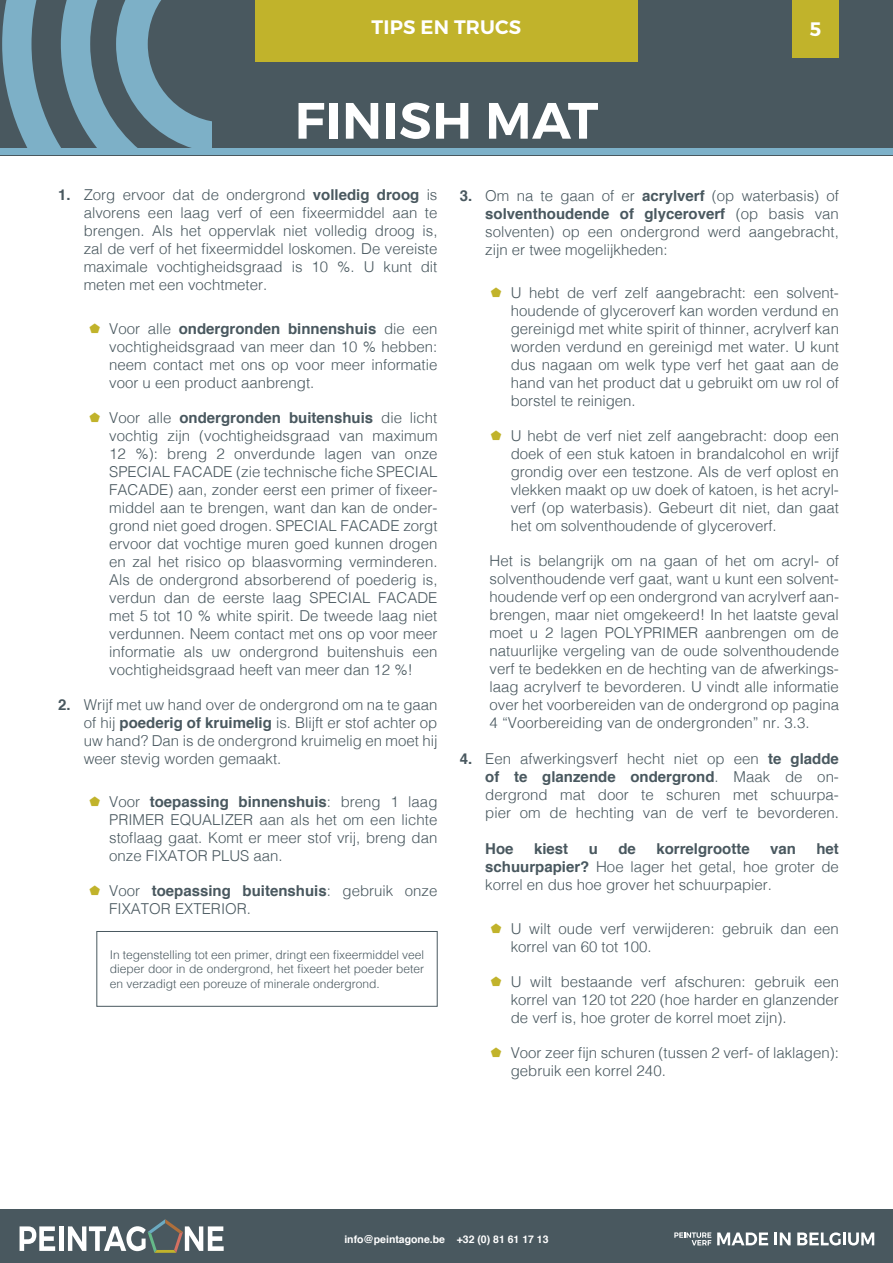
<style>
.page{position:relative;width:893px;height:1263px;background:#fff}
.page>*{position:absolute;margin:0;border:0;box-sizing:border-box;transform-origin:0 0}
.Titre_produit{font:600 51px "Montserrat";letter-spacing:.01em;color:#fff}
.Titre_Pages{font:600 19.5px "Montserrat";letter-spacing:.01em;color:#fff}
.Sous_titre-Jaune{font:600 19.5px "Montserrat";color:#fff}
.texte-reculé{font:300 15px/18px "Helvetica";color:#49585f;text-align:justify}
.t1{font:700 15px "Helvetica";color:#49585f}
.t2{font:300 12px/14.4px "Helvetica";color:#49585f;text-align:justify}
.t3{font:700 10.5px "Helvetica";color:#fff}
.s1{font-weight:700}
</style>
<div class="page">
<div style="left:0;top:1210px;width:893px;height:53px;background:#49585f"></div>
<svg style="left:20px;top:1226px;width:35px;height:25px"></svg>
<hr style="left:59px;top:1226px;width:4px;height:25px;background:#fff">
<svg style="left:68px;top:1219px;width:156px;height:34px"></svg>
<svg style="left:717px;top:1232px;width:51px;height:13px"></svg>
<svg style="left:774px;top:1232px;width:17px;height:13px"></svg>
<svg style="left:797px;top:1232px;width:77px;height:13px"></svg>
<svg style="left:674px;top:1232px;width:37px;height:13px"></svg>
<div style="left:0;top:0;width:893px;height:155px;background:#49585f"></div>
<div style="left:0;top:148px;width:893px;height:7px;background:#7db1c9"></div>
<svg style="left:2px;top:0;width:209px;height:148px"></svg>
<div style="left:255px;top:0;width:383px;height:62px;background:#c1b32b"></div>
<div style="left:792px;top:0;width:47px;height:57px;background:#c1b32b"></div>
<div style="left:97px;top:931px;width:340px;height:75px;border:1px solid #49585f"></div>
<p class="Titre_Pages" style="left:372px;top:15px;width:151px">TIPS EN TRUCS</p>
<p class="Sous_titre-Jaune" style="left:810px;top:17px;width:13px">5</p>
<p class="Titre_produit" style="left:295px;top:89px;width:305px">FINISH MAT</p>
<p class="texte-reculé" style="left:84px;top:185px;width:355px;text-indent:-26px"><span class="s1">1.</span> Zorg ervoor dat de ondergrond <span class="s1">volledig droog</span> is alvorens een laag verf of een fixeermiddel aan te brengen. Als het oppervlak niet volledig droog is, zal de verf of het fixeermiddel loskomen. De vereiste maximale vochtigheidsgraad is 10 %. U kunt dit meten met een vochtmeter.</p>
<p class="texte-reculé" style="left:109px;top:318px;width:330px">Voor alle <span class="s1">ondergronden binnenshuis</span> die een vochtigheidsgraad van meer dan 10 % hebben: neem contact met ons op voor meer informatie voor u een product aanbrengt.</p>
<p class="texte-reculé" style="left:109px;top:407px;width:330px">Voor alle <span class="s1">ondergronden buitenshuis</span> die licht vochtig zijn (vochtigheidsgraad van maximum 12 %): breng 2 onverdunde lagen van onze SPECIAL FACADE (zie technische fiche SPECIAL FACADE) aan, zonder eerst een primer of fixeer&shy;middel aan te brengen, want dan kan de onder&shy;grond niet goed drogen. SPECIAL FACADE zorgt ervoor dat vochtige muren goed kunnen drogen en zal het risico op blaasvorming verminderen.<br>Als de ondergrond absorberend of poederig is, verdun dan de eerste laag SPECIAL FACADE met 5 tot 10 % white spirit. De tweede laag niet verdunnen. Neem contact met ons op voor meer informatie als uw ondergrond buitenshuis een vochtigheidsgraad heeft van meer dan 12 %!</p>
<p class="texte-reculé" style="left:84px;top:694px;width:355px;text-indent:-26px"><span class="s1">2.</span> Wrijf met uw hand over de ondergrond om na te gaan of hij <span class="s1">poederig of kruimelig</span> is. Blijft er stof achter op uw hand? Dan is de ondergrond kruimelig en moet hij weer stevig worden gemaakt.</p>
<p class="texte-reculé" style="left:109px;top:792px;width:330px">Voor <span class="s1">toepassing binnenshuis</span>: breng 1 laag PRIMER EQUALIZER aan als het om een lichte stoflaag gaat. Komt er meer stof vrij, breng dan onze FIXATOR PLUS aan.</p>
<p class="texte-reculé" style="left:109px;top:881px;width:330px">Voor <span class="s1">toepassing buitenshuis</span>: gebruik onze<br>FIXATOR EXTERIOR.</p>
<p class="t2" style="left:110px;top:946px;width:316px">In tegenstelling tot een primer, dringt een fixeermiddel veel dieper door in de ondergrond, het fixeert het poeder beter en verzadigt een poreuze of minerale ondergrond.</p>
<p class="texte-reculé" style="left:485px;top:185px;width:355px;text-indent:-26px"><span class="s1">3.</span> Om na te gaan of er <span class="s1">acrylverf</span> (op waterbasis) of <span class="s1">solventhoudende of glyceroverf</span> (op basis van solventen) op een ondergrond werd aangebracht, zijn er twee mogelijkheden:</p>
<p class="texte-reculé" style="left:511px;top:283px;width:330px">U hebt de verf zelf aangebracht: een solvent&shy;houdende of glyceroverf kan worden verdund en gereinigd met white spirit of thinner, acrylverf kan worden verdund en gereinigd met water. U kunt dus nagaan om welk type verf het gaat aan de hand van het product dat u gebruikt om uw rol of borstel te reinigen.</p>
<p class="texte-reculé" style="left:511px;top:426px;width:330px">U hebt de verf niet zelf aangebracht: doop een doek of een stuk katoen in brandalcohol en wrijf grondig over een testzone. Als de verf oplost en vlekken maakt op uw doek of katoen, is het acryl&shy;verf (op waterbasis). Gebeurt dit niet, dan gaat het om solventhoudende of glyceroverf.</p>
<p class="texte-reculé" style="left:489px;top:551px;width:351px">Het is belangrijk om na gaan of het om acryl- of solventhoudende verf gaat, want u kunt een solvent-</p>
<p class="texte-reculé" style="left:489px;top:587px;width:351px">houdende verf op een ondergrond van acrylverf aan&shy;brengen, maar niet omgekeerd! In het laatste geval moet u 2 lagen POLYPRIMER aanbrengen om de natuurlijke vergeling van de oude solventhoudende verf te bedekken en de hechting van de afwerkings&shy;laag acrylverf te bevorderen. U vindt alle informatie over het voorbereiden van de ondergrond op pagina 4 “Voorbereiding van de ondergronden” nr. 3.3.</p>
<p class="texte-reculé" style="left:485px;top:749px;width:355px;text-indent:-26px"><span class="s1">4.</span> Een afwerkingsverf hecht niet op een <span class="s1">te gladde of te glanzende ondergrond</span>. Maak de on&shy;dergrond mat door te schuren met schuurpa&shy;pier om de hechting van de verf te bevorderen.</p>
<p class="t1" style="left:485px;top:837px;width:30px">Hoe</p>
<p class="t1" style="left:534px;top:837px;width:36px">kiest</p>
<p class="t1" style="left:589px;top:837px;width:11px">u</p>
<p class="t1" style="left:618px;top:837px;width:19px">de</p>
<p class="t1" style="left:656px;top:837px;width:95px">korrelgrootte</p>
<p class="t1" style="left:770px;top:837px;width:27px">van</p>
<p class="texte-reculé" style="left:485px;top:839px;width:355px;text-indent:331px"><span class="s1">het schuurpapier?</span> Hoe lager het getal, hoe groter de korrel en dus hoe grover het schuurpapier.</p>
<p class="texte-reculé" style="left:511px;top:918px;width:330px">U wilt oude verf verwijderen: gebruik dan een korrel van 60 tot 100.</p>
<p class="texte-reculé" style="left:511px;top:971px;width:330px">U wilt bestaande verf afschuren: gebruik een korrel van 120 tot 220 (hoe harder en glanzender de verf is, hoe groter de korrel moet zijn).</p>
<p class="texte-reculé" style="left:511px;top:1042px;width:330px">Voor zeer fijn schuren (tussen 2 verf- of laklagen): gebruik een korrel 240.</p>
<p class="t3" style="left:344px;top:1231px;width:206px">info@peintagone.be +32 (0) 81 61 17 13</p>
</div>
